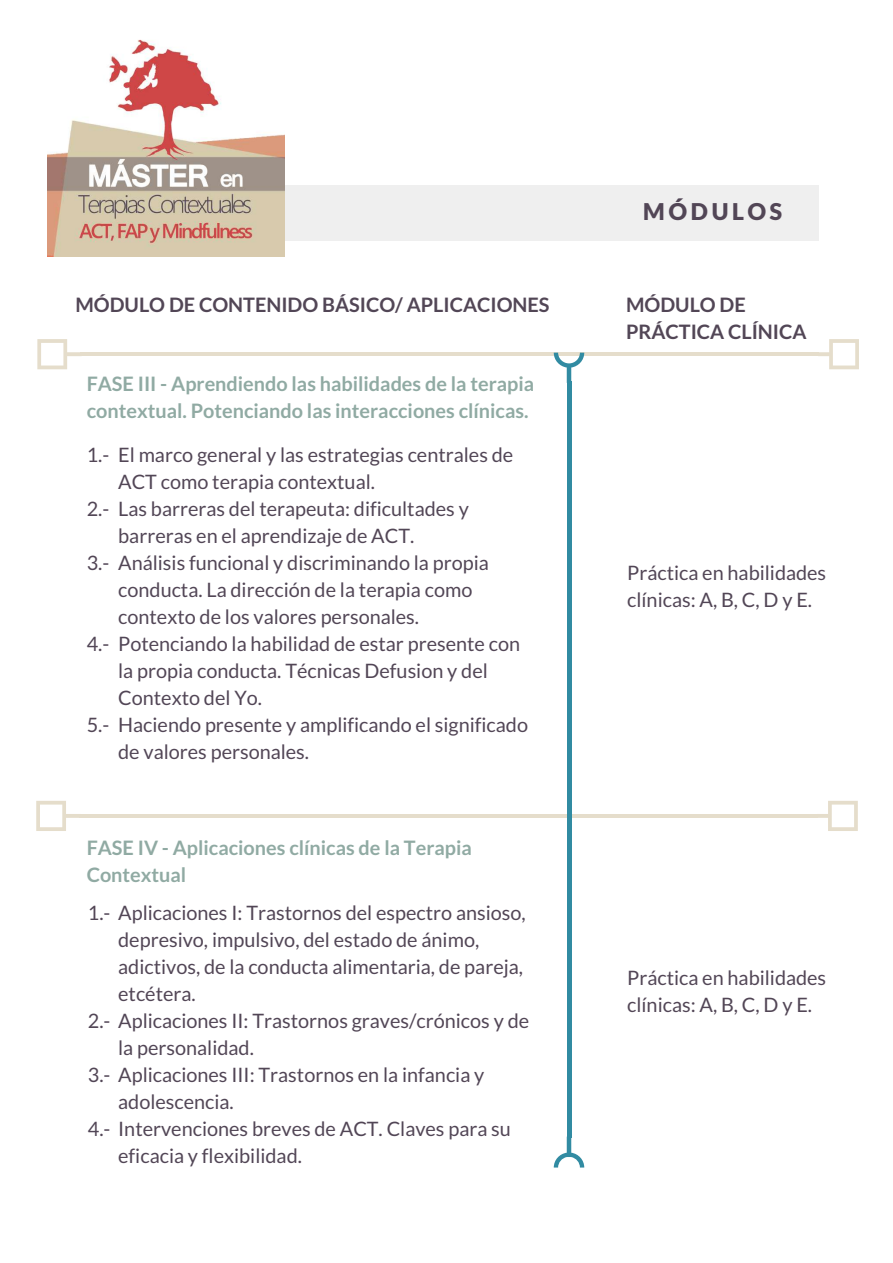
<style>
.page{position:relative;width:893px;height:1263px;background:#fff}
.page>*{position:absolute;margin:0;border:0;box-sizing:border-box;transform-origin:0 0}
.t1{font:900 23.25px "Lato Latin";letter-spacing:.14em;color:#524656}
.t2{font:19.8px/27px "Lato";color:#524656}
.t3{font:700 19.8px/27px "Lato";color:#90aaa3}
.t4{font:700 19.8px/27px "Lato";color:#524656}
</style>
<div class="page">
<div style="left:47px;top:186px;width:772px;height:55px;background:#efefef"></div>
<hr style="left:80px;top:352px;width:739px;height:4px;background:#e5ddcb">
<svg style="left:819px;top:339px;width:40px;height:30px"></svg>
<svg style="left:37px;top:339px;width:43px;height:30px"></svg>
<hr style="left:79px;top:814px;width:739px;height:4px;background:#e5ddcb">
<svg style="left:818px;top:801px;width:40px;height:30px"></svg>
<svg style="left:36px;top:801px;width:43px;height:30px"></svg>
<hr style="left:567px;top:382px;width:4px;height:756px;background:#318ba2">
<svg style="left:554px;top:1136px;width:30px;height:31px"></svg>
<svg style="left:554px;top:353px;width:30px;height:30px"></svg>
<img style="left:47px;top:39px;width:238px;height:218px">
<p class="t1" style="left:643px;top:197px;width:141px">MÓDULOS</p>
<p class="t4" style="left:75px;top:291px;width:476px">MÓDULO DE CONTENIDO BÁSICO/ APLICACIONES</p>
<p class="t4" style="left:626px;top:291px;width:182px">MÓDULO DE<br>PRÁCTICA CLÍNICA</p>
<p class="t3" style="left:87px;top:370px;width:449px">FASE III - Aprendiendo las habilidades de la terapia contextual. Potenciando las interacciones clínicas.</p>
<p class="t2" style="left:87px;top:440px;width:24px">1.-</p>
<p class="t2" style="left:87px;top:495px;width:24px">2.-</p>
<p class="t2" style="left:87px;top:549px;width:24px">3.-</p>
<p class="t2" style="left:87px;top:630px;width:24px">4.-</p>
<p class="t2" style="left:87px;top:711px;width:24px">5.-</p>
<p class="t2" style="left:118px;top:440px;width:411px">El marco general y las estrategias centrales de ACT como terapia contextual.<br>Las barreras del terapeuta: dificultades y barreras en el aprendizaje de ACT.<br>Análisis funcional y discriminando la propia conducta. La dirección de la terapia como contexto de los valores personales.<br>Potenciando la habilidad de estar presente con la propia conducta. Técnicas Defusion y del Contexto del Yo.<br>Haciendo presente y amplificando el significado de valores personales.</p>
<p class="t3" style="left:87px;top:833px;width:387px">FASE IV - Aplicaciones clínicas de la Terapia<br>Contextual</p>
<p class="t2" style="left:88px;top:899px;width:439px">1.- Aplicaciones I: Trastornos del espectro ansioso,</p>
<p class="t2" style="left:118px;top:926px;width:362px">depresivo, impulsivo, del estado de ánimo,</p>
<p class="t2" style="left:118px;top:953px;width:406px">adictivos, de la conducta alimentaria, de pareja,</p>
<p class="t2" style="left:118px;top:980px;width:79px">etcétera.</p>
<p class="t2" style="left:88px;top:1007px;width:443px">2.- Aplicaciones II: Trastornos graves/crónicos y de</p>
<p class="t2" style="left:118px;top:1034px;width:137px">la personalidad.</p>
<p class="t2" style="left:88px;top:1061px;width:398px">3.- Aplicaciones III: Trastornos en la infancia y</p>
<p class="t2" style="left:118px;top:1088px;width:117px">adolescencia.</p>
<p class="t2" style="left:88px;top:1115px;width:425px">4.- Intervenciones breves de ACT. Claves para su</p>
<p class="t2" style="left:118px;top:1142px;width:185px">eficacia y flexibilidad.</p>
<p class="t2" style="left:627px;top:559px;width:201px">Práctica en habilidades clínicas: A, B, C, D y E.</p>
<p class="t2" style="left:627px;top:964px;width:201px">Práctica en habilidades clínicas: A, B, C, D y E.</p>
</div>
